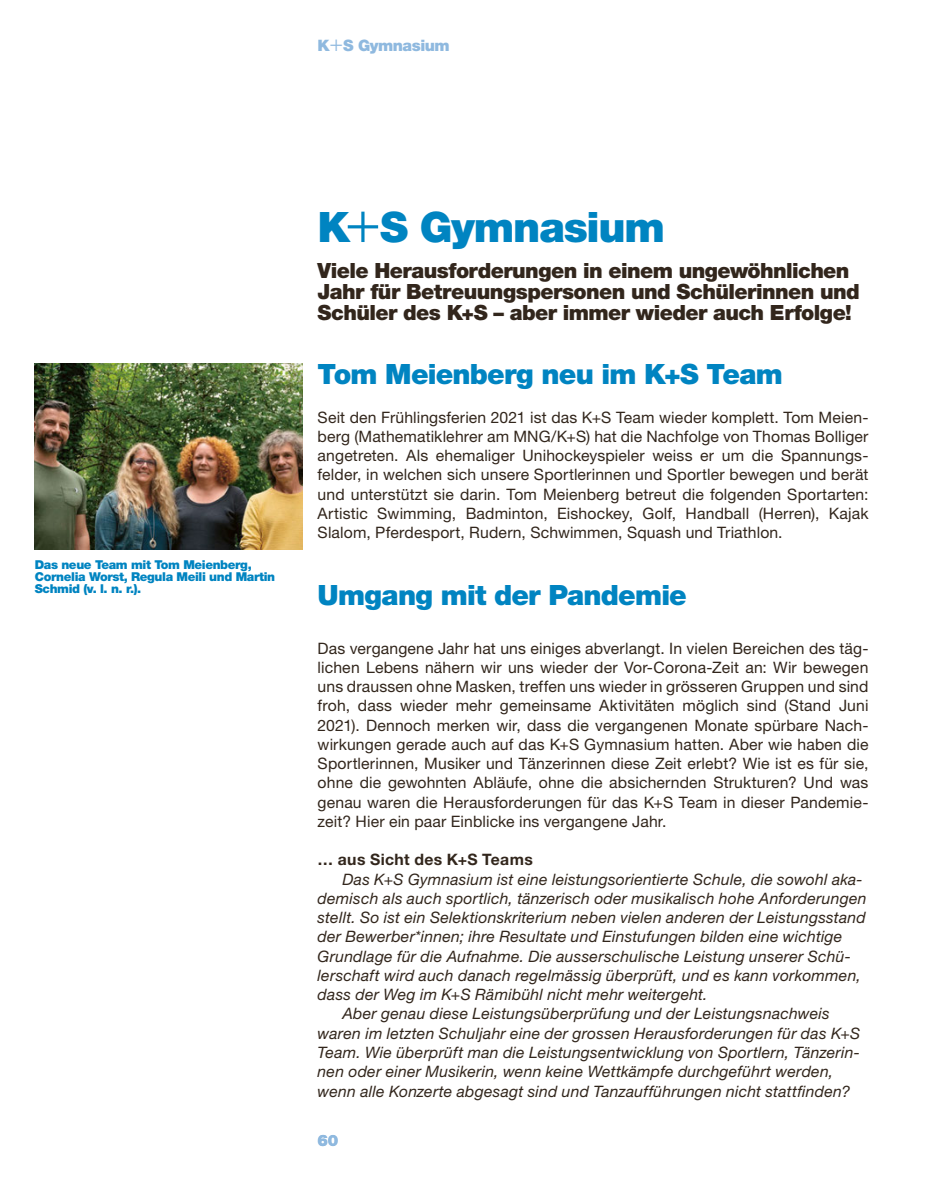
<style>
.page{position:relative;width:938px;height:1181px;background:#fff}
.page>*{position:absolute;margin:0;border:0;box-sizing:border-box;transform-origin:0 0}
.t1{font:900 42px "Helvetica Neue LT Std";letter-spacing:-.03em;color:#0084c1}
.t2{font:900 28px "Helvetica Neue LT Std";letter-spacing:-.03em;color:#0084c1}
.t3{font:900 21px/21px "Helvetica Neue LT Std";letter-spacing:-.025em;color:#32261c}
.t4{font:15.75px/19.2px "Helvetica Neue LT Std";letter-spacing:.01em;color:#32261c;text-align:justify}
.t5{font:italic 15.75px "Helvetica Neue LT Std";letter-spacing:.015em;color:#32261c}
.t6{font:700 15.75px "Helvetica Neue LT Std";letter-spacing:.025em;color:#32261c}
.t7{font:900 15.75px "Helvetica Neue LT Std";letter-spacing:-.03em;color:#8fb9df}
.t8{font:900 12.25px/12.2px "Helvetica Neue LT Std";letter-spacing:-.03em;color:#0084c1}
.s1{font-weight:300;font-size:22.75px}
.s2{font-weight:300;font-size:60.38px}
</style>
<div class="page">
<img style="left:35px;top:363px;width:268px;height:186px">
<p class="t7" style="left:317px;top:36px;width:134px">K<span class="s1">+</span>S Gymnasium</p>
<p class="t8" style="left:35px;top:558px;width:242px">Das neue Team mit Tom Meienberg,<br>Cornelia Worst, Regula Meili und Martin<br>Schmid (v. l. n. r.).</p>
<h1 class="t1" style="left:317px;top:202px;width:349px">K<span class="s2">+</span>S Gymnasium</h1>
<h3 class="t3" style="left:317px;top:260px;width:543px">Viele Herausforderungen in einem ungewöhnlichen<br>Jahr für Betreuungspersonen und Schülerinnen und<br>Schüler des K+S – aber immer wieder auch Erfolge!</h3>
<h2 class="t2" style="left:317px;top:357px;width:466px">Tom Meienberg neu im K+S Team</h2>
<p class="t4" style="left:317px;top:407px;width:552px">Seit den Frühlingsferien 2021 ist das K+S Team wieder komplett. Tom Meien&shy;berg (Mathematiklehrer am MNG/K+S) hat die Nachfolge von Thomas Bolliger angetreten. Als ehemaliger Unihockeyspieler weiss er um die Spannungs&shy;felder, in welchen sich unsere Sportlerinnen und Sportler bewegen und berät und unterstützt sie darin. Tom Meienberg betreut die folgenden Sportarten:<br>Artistic Swimming, Badminton, Eishockey, Golf, Handball (Herren), Kajak Slalom, Pferdesport, Rudern, Schwimmen, Squash und Triathlon.</p>
<h2 class="t2" style="left:317px;top:578px;width:371px">Umgang mit der Pandemie</h2>
<p class="t4" style="left:317px;top:638px;width:552px">Das vergangene Jahr hat uns einiges abverlangt. In vielen Bereichen des täg&shy;lichen Lebens nähern wir uns wieder der Vor-Corona-Zeit an: Wir bewegen uns draussen ohne Masken, treffen uns wieder in grösseren Gruppen und sind froh, dass wieder mehr gemeinsame Aktivitäten möglich sind (Stand Juni 2021). Dennoch merken wir, dass die vergangenen Monate spürbare Nach&shy;wirkungen gerade auch auf das K+S Gymnasium hatten. Aber wie haben die Sportlerinnen, Musiker und Tänzerinnen diese Zeit erlebt? Wie ist es für sie, ohne die gewohnten Abläufe, ohne die absichernden Strukturen? Und was genau waren die Herausforderungen für das K+S Team in dieser Pandemie&shy;zeit? Hier ein paar Einblicke ins vergangene Jahr.</p>
<p class="t6" style="left:317px;top:850px;width:217px">… aus Sicht des K+S Teams</p>
<p class="t5" style="left:342px;top:869px;width:522px">Das K+S Gymnasium ist eine leistungsorientierte Schule, die sowohl aka-</p>
<p class="t5" style="left:317px;top:889px;width:550px">demisch als auch sportlich, tänzerisch oder musikalisch hohe Anforderungen</p>
<p class="t5" style="left:317px;top:908px;width:549px">stellt. So ist ein Selektionskriterium neben vielen anderen der Leistungsstand</p>
<p class="t5" style="left:317px;top:927px;width:526px">der Bewerber*innen; ihre Resultate und Einstufungen bilden eine wichtige</p>
<p class="t5" style="left:317px;top:946px;width:534px">Grundlage für die Aufnahme. Die ausserschulische Leistung unserer Schü-</p>
<p class="t5" style="left:317px;top:966px;width:545px">lerschaft wird auch danach regelmässig überprüft, und es kann vorkommen,</p>
<p class="t5" style="left:317px;top:985px;width:391px">dass der Weg im K+S Rämibühl nicht mehr weitergeht.</p>
<p class="t5" style="left:342px;top:1004px;width:489px">Aber genau diese Leistungsüberprüfung und der Leistungsnachweis</p>
<p class="t5" style="left:317px;top:1023px;width:544px">waren im letzten Schuljahr eine der grossen Herausforderungen für das K+S</p>
<p class="t5" style="left:317px;top:1043px;width:544px">Team. Wie überprüft man die Leistungsentwicklung von Sportlern, Tänzerin-</p>
<p class="t5" style="left:317px;top:1062px;width:517px">nen oder einer Musikerin, wenn keine Wettkämpfe durchgeführt werden,</p>
<p class="t5" style="left:317px;top:1081px;width:534px">wenn alle Konzerte abgesagt sind und Tanzaufführungen nicht stattfinden?</p>
<p class="t7" style="left:317px;top:1131px;width:22px">60</p>
</div>
